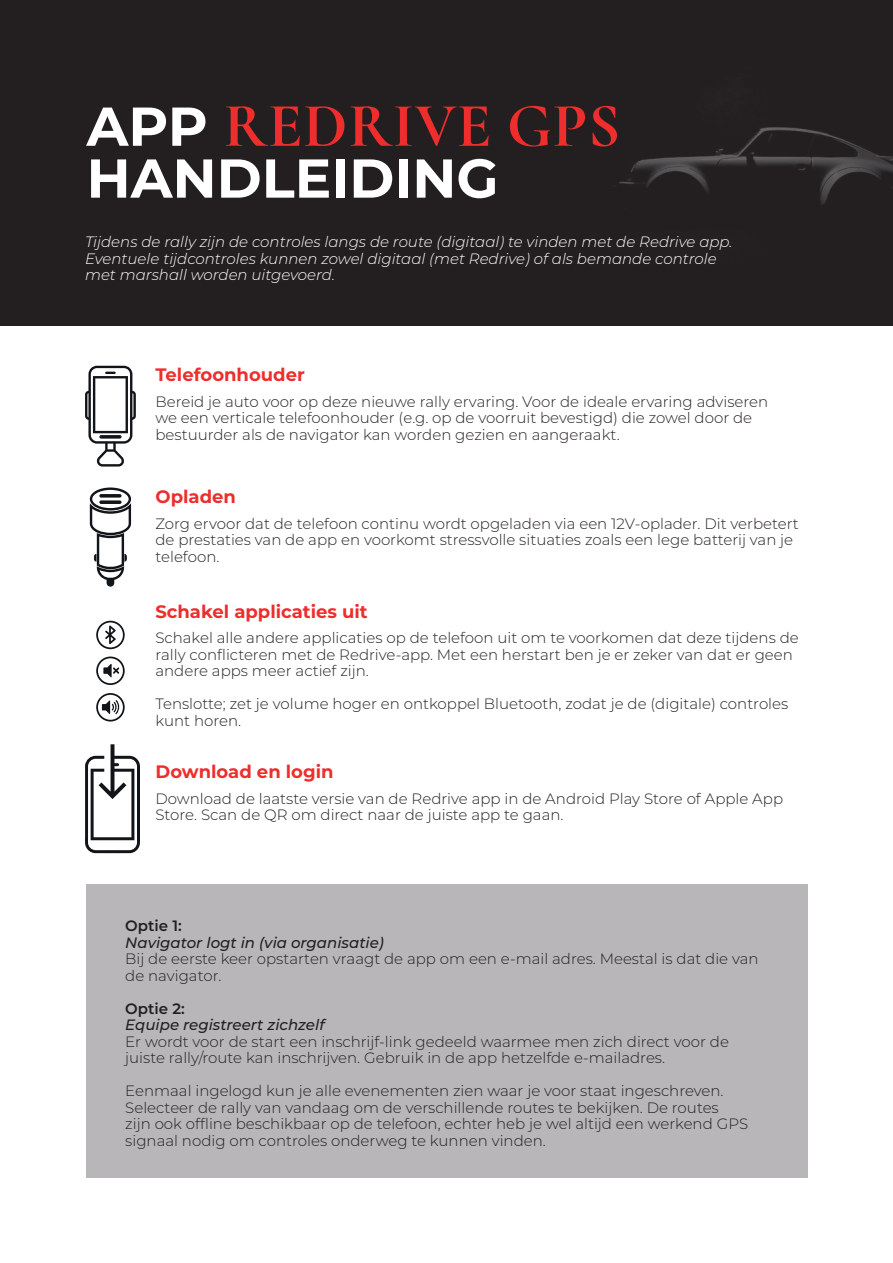
<style>
.page{position:relative;width:893px;height:1263px;background:#fff}
.page>*{position:absolute;margin:0;border:0;box-sizing:border-box;transform-origin:0 0}
.t1{font:700 62.85px "Cormorant";letter-spacing:.01em;color:#ee2d2d}
.t2{font:700 54.6px "Montserrat";color:#fff}
.t3{font:700 18px "Montserrat";color:#ee2d2d}
.t4{font:300 15px/16.5px "Montserrat";color:#231f20}
.t5{font:italic 300 15px/16.5px "Montserrat";color:#fff}
.t6{font:italic 500 15px "Montserrat";color:#231f20}
.t7{font:600 15px "Montserrat";color:#231f20}
.s1{font-family:"Montserrat";font-size:54.6px;color:#fff}
</style>
<div class="page">
<div style="left:0;top:0;width:893px;height:325px;background:#231f20"></div>
<img style="left:619px;top:127px;width:274px;height:77px">
<div style="left:87px;top:884px;width:721px;height:294px;background:#b8b6b8"></div>
<svg style="left:85px;top:366px;width:51px;height:100px"></svg>
<svg style="left:99px;top:435px;width:23px;height:4px"></svg>
<svg style="left:90px;top:487px;width:41px;height:100px"></svg>
<svg style="left:99px;top:494px;width:23px;height:4px"></svg>
<svg style="left:99px;top:500px;width:23px;height:4px"></svg>
<svg style="left:96px;top:621px;width:29px;height:28px"></svg>
<svg style="left:96px;top:656px;width:29px;height:29px"></svg>
<svg style="left:96px;top:693px;width:29px;height:28px"></svg>
<svg style="left:85px;top:744px;width:55px;height:109px"></svg>
<h1 class="t1" style="left:87px;top:87px;width:535px"><span class="s1">APP</span> REDRIVE GPS</h1>
<h2 class="t2" style="left:87px;top:139px;width:413px">HANDLEIDING</h2>
<p class="t5" style="left:85px;top:233px;width:649px">Tijdens de rally zijn de controles langs de route (digitaal) te vinden met de Redrive app.<br>Eventuele tijdcontroles kunnen zowel digitaal (met Redrive) of als bemande controle met marshall worden uitgevoerd.</p>
<p class="t3" style="left:155px;top:362px;width:151px">Telefoonhouder</p>
<p class="t4" style="left:155px;top:392px;width:614px">Bereid je auto voor op deze nieuwe rally ervaring. Voor de ideale ervaring adviseren we een verticale telefoonhouder (e.g. op de voorruit bevestigd) die zowel door de bestuurder als de navigator kan worden gezien en aangeraakt.</p>
<p class="t3" style="left:155px;top:484px;width:82px">Opladen</p>
<p class="t4" style="left:155px;top:515px;width:645px">Zorg ervoor dat de telefoon continu wordt opgeladen via een 12V-oplader. Dit verbetert de prestaties van de app en voorkomt stressvolle situaties zoals een lege batterij van je telefoon.</p>
<p class="t3" style="left:155px;top:598px;width:214px">Schakel applicaties uit</p>
<p class="t4" style="left:155px;top:629px;width:645px">Schakel alle andere applicaties op de telefoon uit om te voorkomen dat deze tijdens de rally conflicteren met de Redrive-app. Met een herstart ben je er zeker van dat er geen andere apps meer actief zijn.</p>
<p class="t4" style="left:155px;top:695px;width:634px">Tenslotte; zet je volume hoger en ontkoppel Bluetooth, zodat je de (digitale) controles kunt horen.</p>
<p class="t3" style="left:155px;top:759px;width:180px">Download en login</p>
<p class="t4" style="left:155px;top:790px;width:629px">Download de laatste versie van de Redrive app in de Android Play Store of Apple App<br>Store. Scan de QR om direct naar de juiste app te gaan.</p>
<p class="t7" style="left:125px;top:915px;width:58px">Optie 1:</p>
<p class="t6" style="left:125px;top:932px;width:260px">Navigator logt in (via organisatie)</p>
<p class="t4" style="left:125px;top:950px;width:635px">Bij de eerste keer opstarten vraagt de app om een e-mail adres. Meestal is dat die van de navigator.</p>
<p class="t7" style="left:125px;top:998px;width:61px">Optie 2:</p>
<p class="t6" style="left:125px;top:1014px;width:201px">Equipe registreert zichzelf</p>
<p class="t4" style="left:125px;top:1033px;width:605px">Er wordt voor de start een inschrijf-link gedeeld waarmee men zich direct voor de juiste rally/route kan inschrijven. Gebruik in de app hetzelfde e-mailadres.</p>
<p class="t4" style="left:125px;top:1082px;width:624px">Eenmaal ingelogd kun je alle evenementen zien waar je voor staat ingeschreven.<br>Selecteer de rally van vandaag om de verschillende routes te bekijken. De routes<br>zijn ook offline beschikbaar op de telefoon, echter heb je wel altijd een werkend GPS signaal nodig om controles onderweg te kunnen vinden.</p>
</div>
